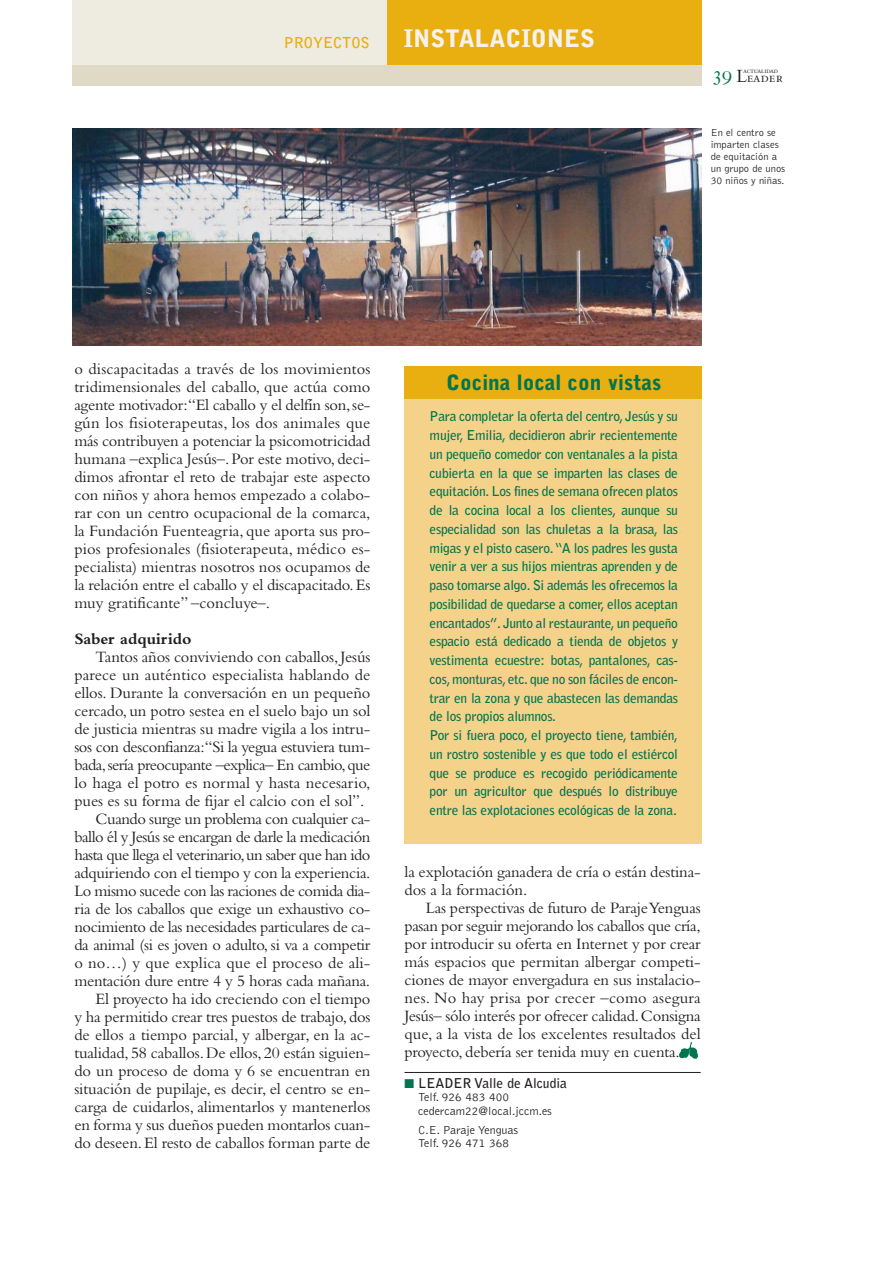
<style>
.page{position:relative;width:893px;height:1263px;background:#fff}
.page>*{position:absolute;margin:0;border:0;box-sizing:border-box;transform-origin:0 0}
.t1{font:900 24px "Bell Gothic";color:#f4f2ed}
.t2{font:22.5px "Bembo SC";color:#00754f}
.t3{font:900 21px "Bell Gothic";color:#00754f}
.t4{font:16.5px/18px "Bembo";letter-spacing:-.005em;color:#231f20;text-align:justify}
.t5{font:16.5px "Bembo";letter-spacing:-.03em;color:#231f20}
.t6{font:16.5px "Bembo";letter-spacing:-.035em;color:#231f20}
.t7{font:16.5px "Bembo";letter-spacing:-.025em;color:#231f20}
.t8{font:700 16.5px "Bembo";letter-spacing:-.005em;color:#231f20}
.t9{font:700 15px "Bell Gothic";color:#e9ae0f}
.t10{font:14.25px "Bembo SC";letter-spacing:.015em;color:#231f20}
.t11{font:700 13.5px/18.8px "Bell Gothic";letter-spacing:-.02em;color:#00754f}
.t12{font:700 13.5px "Bell Gothic";color:#231f20}
.t13{font:300 12px/13.5px "Bell Gothic";color:#231f20}
.t14{font:300 10.5px/12px "Bell Gothic";color:#231f20}
.t15{font:7.5px "Bembo SC";letter-spacing:-.04em;color:#231f20}
.s1{font-size:19.5px}
.s2{color:#00754f}
</style>
<div class="page">
<div style="left:72px;top:64px;width:629px;height:22px;background:#dfd9c6"></div>
<div style="left:72px;top:0;width:315px;height:64px;background:#eeebe1"></div>
<div style="left:387px;top:0;width:314px;height:64px;background:#e9ae0f"></div>
<hr style="left:404px;top:1072px;width:297px;height:1px;background:#231f20">
<img style="left:680px;top:1043px;width:18px;height:15px">
<img style="left:72px;top:128px;width:629px;height:217px">
<div style="left:404px;top:372px;width:297px;height:471px;background:#f5d28a"></div>
<div style="left:404px;top:367px;width:297px;height:32px;background:#e9ae0f"></div>
<p class="t9" style="left:284px;top:36px;width:87px">PROYECTOS</p>
<h1 class="t1" style="left:404px;top:29px;width:193px">INSTALACIONES</h1>
<h2 class="t2" style="left:712px;top:60px;width:22px">39</h2>
<p class="t15" style="left:743px;top:66px;width:36px">actualidad</p>
<p class="t10" style="left:736px;top:69px;width:48px"><span class="s1">L</span>eader</p>
<p class="t14" style="left:711px;top:127px;width:76px">En el centro se imparten clases de equitación a un grupo de unos<br>30 niños y niñas.</p>
<p class="t4" style="left:74px;top:362px;width:298px">o discapacitadas a través de los movimientos tridimensionales del caballo, que actúa como agente motivador:“El caballo y el delfín son,se&shy;gún los fisioterapeutas, los dos animales que más contribuyen a potenciar la psicomotricidad humana –explica Jesús–.Por este motivo,deci&shy;dimos afrontar el reto de trabajar este aspecto con niños y ahora hemos empezado a colabo&shy;rar con un centro ocupacional de la comarca, la Fundación Fuenteagria, que aporta sus pro&shy;pios profesionales (fisioterapeuta, médico es&shy;pecialista) mientras nosotros nos ocupamos de la relación entre el caballo y el discapacitado.Es muy gratificante” –concluye–.</p>
<p class="t8" style="left:74px;top:633px;width:119px">Saber adquirido</p>
<p class="t4" style="left:96px;top:650px;width:276px">Tantos años conviviendo con caballos,Jesús</p>
<p class="t4" style="left:74px;top:668px;width:298px">parece un auténtico especialista hablando de</p>
<p class="t4" style="left:74px;top:686px;width:298px">ellos. Durante la conversación en un pequeño</p>
<p class="t4" style="left:74px;top:704px;width:298px">cercado, un potro sestea en el suelo bajo un sol</p>
<p class="t4" style="left:74px;top:722px;width:298px">de justicia mientras su madre vigila a los intru-</p>
<p class="t4" style="left:74px;top:740px;width:298px">sos con desconfianza:“Si la yegua estuviera tum-</p>
<p class="t5" style="left:74px;top:759px;width:298px">bada,sería preocupante –explica– En cambio,que</p>
<p class="t4" style="left:74px;top:776px;width:298px">lo haga el potro es normal y hasta necesario,</p>
<p class="t4" style="left:74px;top:794px;width:291px">pues es su forma de fijar el calcio con el sol”.</p>
<p class="t7" style="left:96px;top:813px;width:276px">Cuando surge un problema con cualquier ca-</p>
<p class="t5" style="left:74px;top:831px;width:298px">ballo él y Jesús se encargan de darle la medicación</p>
<p class="t6" style="left:74px;top:849px;width:298px">hasta que llega el veterinario,un saber que han ido</p>
<p class="t4" style="left:74px;top:866px;width:298px">adquiriendo con el tiempo y con la experiencia.</p>
<p class="t5" style="left:74px;top:885px;width:298px">Lo mismo sucede con las raciones de comida dia-</p>
<p class="t4" style="left:74px;top:902px;width:298px">ria de los caballos que exige un exhaustivo co-</p>
<p class="t4" style="left:74px;top:920px;width:298px">nocimiento de las necesidades particulares de ca-</p>
<p class="t4" style="left:74px;top:938px;width:298px">da animal (si es joven o adulto, si va a competir</p>
<p class="t4" style="left:74px;top:956px;width:298px">o no…) y que explica que el proceso de ali-</p>
<p class="t4" style="left:74px;top:974px;width:297px">mentación dure entre 4 y 5 horas cada mañana.</p>
<p class="t4" style="left:96px;top:992px;width:276px">El proyecto ha ido creciendo con el tiempo</p>
<p class="t4" style="left:74px;top:1010px;width:298px">y ha permitido crear tres puestos de trabajo,dos</p>
<p class="t4" style="left:74px;top:1028px;width:298px">de ellos a tiempo parcial, y albergar, en la ac-</p>
<p class="t4" style="left:74px;top:1046px;width:298px">tualidad,58 caballos.De ellos,20 están siguien-</p>
<p class="t4" style="left:74px;top:1064px;width:298px">do un proceso de doma y 6 se encuentran en</p>
<p class="t4" style="left:74px;top:1082px;width:298px">situación de pupilaje, es decir, el centro se en-</p>
<p class="t4" style="left:74px;top:1100px;width:298px">carga de cuidarlos, alimentarlos y mantenerlos</p>
<p class="t4" style="left:74px;top:1118px;width:298px">en forma y sus dueños pueden montarlos cuan-</p>
<p class="t4" style="left:74px;top:1136px;width:298px">do deseen.El resto de caballos forman parte de</p>
<p class="t3" style="left:446px;top:373px;width:217px">Cocina local con vistas</p>
<p class="t11" style="left:430px;top:408px;width:250px">Para completar la oferta del centro, Jesús y su mujer, Emilia, decidieron abrir recientemente un pequeño comedor con ventanales a la pista cubierta en la que se imparten las clases de equitación. Los fines de semana ofrecen platos de la cocina local a los clientes, aunque su especialidad son las chuletas a la brasa, las migas y el pisto casero.“A los padres les gusta venir a ver a sus hijos mientras aprenden y de paso tomarse algo. Si además les ofrecemos la posibilidad de quedarse a comer, ellos aceptan encantados”. Junto al restaurante, un pequeño espacio está dedicado a tienda de objetos y vestimenta ecuestre: botas, pantalones, cas&shy;cos,monturas,etc. que no son fáciles de encon&shy;trar en la zona y que abastecen las demandas de los propios alumnos.<br>Por si fuera poco, el proyecto tiene, también, un rostro sostenible y es que todo el estiércol que se produce es recogido periódicamente por un agricultor que después lo distribuye entre las explotaciones ecológicas de la zona.</p>
<p class="t4" style="left:404px;top:864px;width:298px">la explotación ganadera de cría o están destina&shy;dos a la formación.</p>
<p class="t4" style="left:404px;top:900px;width:298px;text-indent:21px">Las perspectivas de futuro de Paraje Yenguas pasan por seguir mejorando los caballos que cría, por introducir su oferta en Internet y por crear más espacios que permitan albergar competi&shy;ciones de mayor envergadura en sus instalacio&shy;nes. No hay prisa por crecer –como asegura Jesús– sólo interés por ofrecer calidad.Consigna que, a la vista de los excelentes resultados del proyecto, debería ser tenida muy en cuenta.</p>
<p class="t12" style="left:404px;top:1077px;width:164px"><span class="s2">■</span> LEADER Valle de Alcudia</p>
<p class="t13" style="left:418px;top:1091px;width:135px">Telf. 926 483 400 cedercam22@local.jccm.es</p>
<p class="t13" style="left:418px;top:1123px;width:102px">C.E. Paraje Yenguas<br>Telf. 926 471 368</p>
</div>
